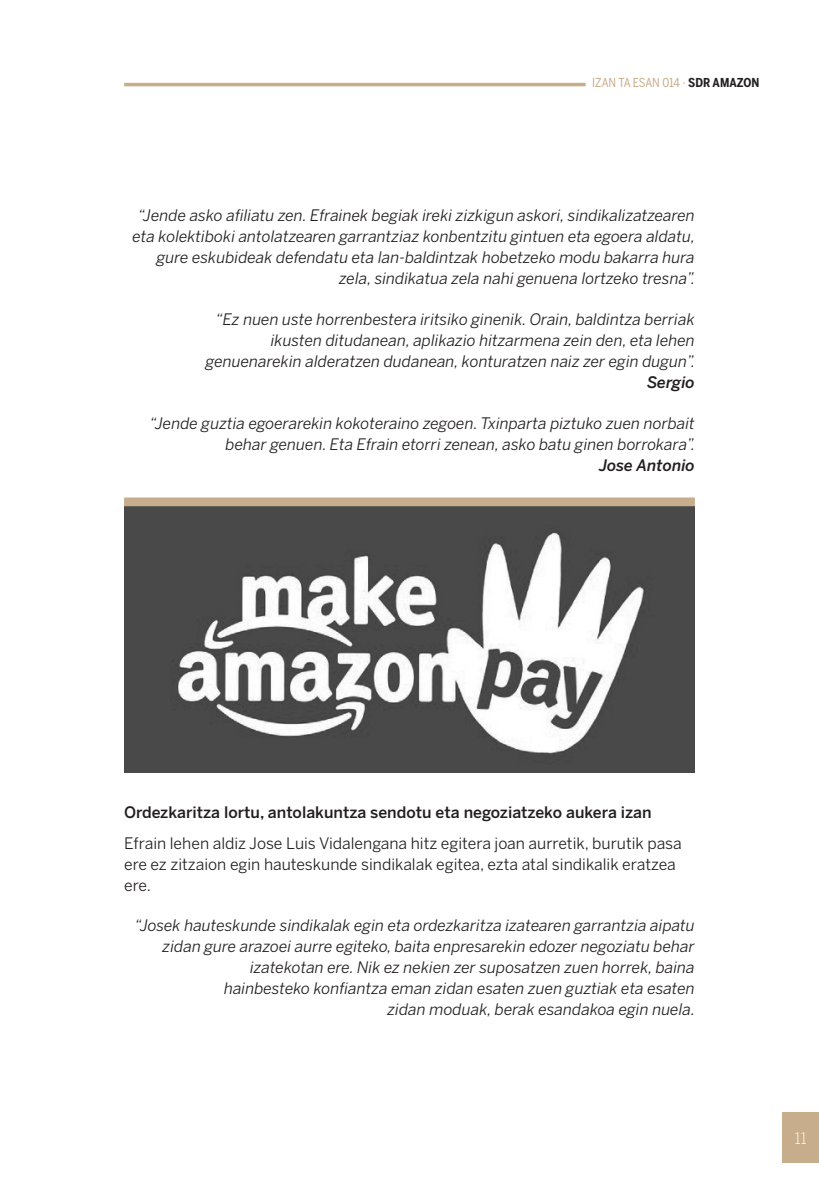
<style>
.page{position:relative;width:819px;height:1191px;background:#fff}
.page>*{position:absolute;margin:0;border:0;box-sizing:border-box;transform-origin:0 0}
.t1{font:italic 15.75px/21px "Benton Sans";color:#231f20;text-align:right}
.t2{font:15.75px/21px "Benton Sans";color:#231f20}
.t3{font:500 15.75px "Benton Sans";color:#231f20}
.t4{font:italic 500 15.75px "Benton Sans";color:#231f20}
.t5{font:300 15.75px "Benton Sans Cond";color:#fff}
.t6{font:12.25px "Benton Sans Cond";letter-spacing:-.005em;color:#c7ad8b}
.s1{font-weight:700;color:#231f20}
</style>
<div class="page">
<hr style="left:124px;top:83px;width:461px;height:3px;background:#c7ad8b">
<div style="left:782px;top:1112px;width:37px;height:51px;background:#c7ad8b"></div>
<img style="left:124px;top:506px;width:571px;height:267px">
<div style="left:124px;top:497px;width:571px;height:9px;background:#c7ad8b"></div>
<p class="t6" style="left:592px;top:75px;width:169px">IZANTA ESAN 014 · <span class="s1">SDR AMAZON</span></p>
<p class="t1" style="left:132px;top:204px;width:564px">“Jende asko afiliatu zen. Efrainek begiak ireki zizkigun askori, sindikalizatzearen eta kolektiboki antolatzearen garrantziaz konbentzitu gintuen eta egoera aldatu, gure eskubideak defendatu eta lan-baldintzak hobetzeko modu bakarra hura zela, sindikatua zela nahi genuena lortzeko tresna”.</p>
<p class="t1" style="left:206px;top:308px;width:491px">“Ez nuen uste horrenbestera iritsiko ginenik. Orain, baldintza berriak ikusten ditudanean, aplikazio hitzarmena zein den, eta lehen genuenarekin alderatzen dudanean, konturatzen naiz zer egin dugun”.</p>
<p class="t4" style="left:647px;top:373px;width:49px">Sergio</p>
<p class="t1" style="left:150px;top:412px;width:547px">“Jende guztia egoerarekin kokoteraino zegoen. Txinparta piztuko zuen norbait behar genuen. Eta Efrain etorri zenean, asko batu ginen borrokara”.</p>
<p class="t4" style="left:599px;top:455px;width:97px">Jose Antonio</p>
<p class="t3" style="left:124px;top:802px;width:529px">Ordezkaritza lortu, antolakuntza sendotu eta negoziatzeko aukera izan</p>
<p class="t2" style="left:124px;top:832px;width:559px">Efrain lehen aldiz Jose Luis Vidalengana hitz egitera joan aurretik, burutik pasa ere ez zitzaion egin hauteskunde sindikalak egitea, ezta atal sindikalik eratzea ere.</p>
<p class="t1" style="left:135px;top:915px;width:562px">“Josek hauteskunde sindikalak egin eta ordezkaritza izatearen garrantzia aipatu zidan gure arazoei aurre egiteko, baita enpresarekin edozer negoziatu behar izatekotan ere. Nik ez nekien zer suposatzen zuen horrek, baina<br>hainbesteko konfiantza eman zidan esaten zuen guztiak eta esaten<br>zidan moduak, berak esandakoa egin nuela.</p>
<p class="t5" style="left:795px;top:1129px;width:13px">11</p>
</div>
